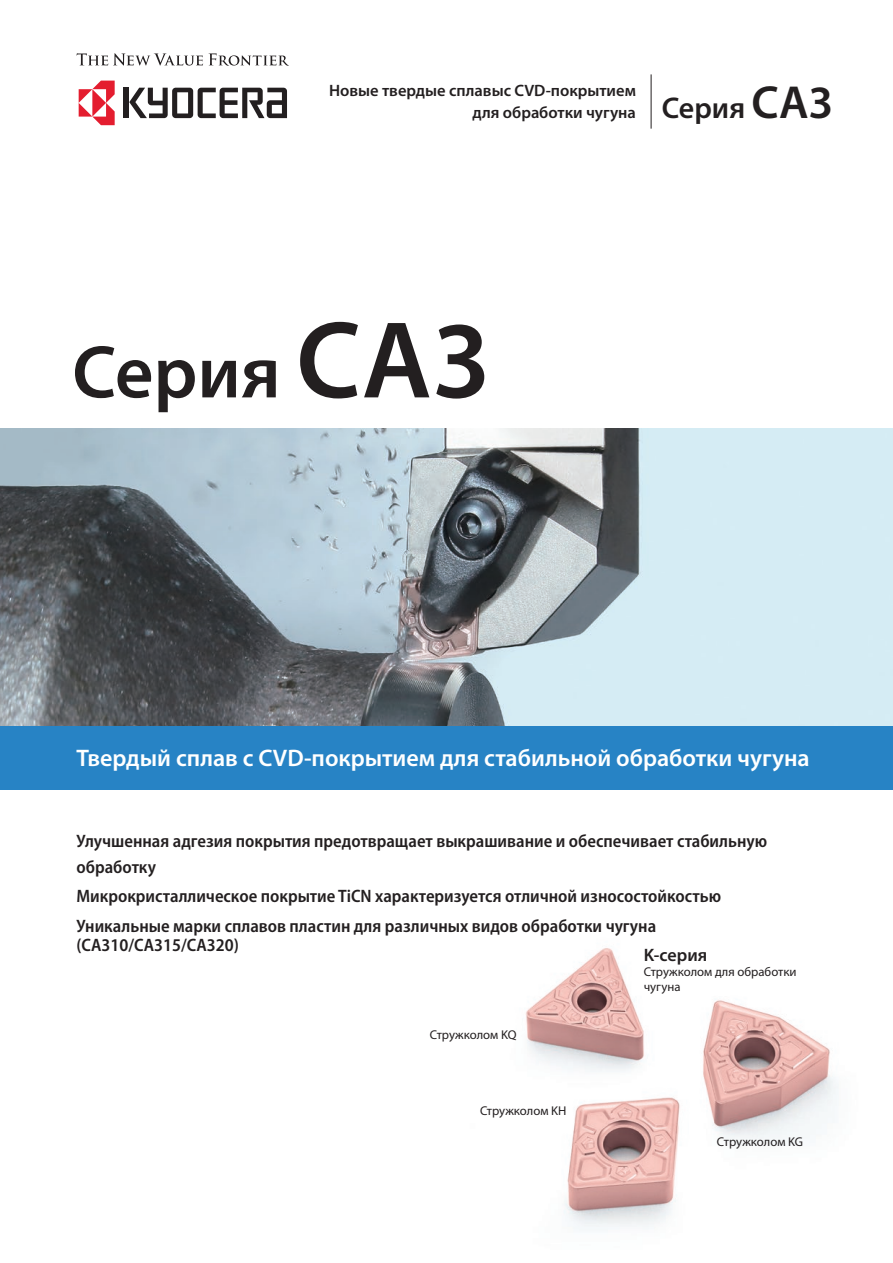
<style>
.page{position:relative;width:893px;height:1263px;background:#fff}
.page>*{position:absolute;margin:0;border:0;box-sizing:border-box;transform-origin:0 0}
.t1{font:600 75px "Myriad Pro";color:#231f20}
.t2{font:600 24px "Myriad Pro";color:#fff}
.t3{font:600 semi-condensed 18px/25.5px "Myriad Pro";color:#231f20}
.t4{font:600 18px "Myriad Pro";color:#231f20}
.t5{font:600 16.5px/22.5px "Myriad Pro";color:#231f20}
.t6{font:12.75px/15px "Myriad Pro";color:#231f20}
.s1{font-size:30px}
.s2{font-size:46.5px}
.s3{font-size:110.25px}
</style>
<div class="page">
<svg style="left:77px;top:53px;width:126px;height:13px"></svg>
<svg style="left:209px;top:53px;width:80px;height:13px"></svg>
<div style="left:124px;top:88px;width:5px;height:30px;background:#231f20"></div>
<svg style="left:129px;top:88px;width:158px;height:30px"></svg>
<svg style="left:79px;top:81px;width:36px;height:44px"></svg>
<img style="left:0;top:428px;width:893px;height:298px">
<div style="left:0;top:726px;width:893px;height:63px;background:#2783c5"></div>
<img style="left:525px;top:948px;width:313px;height:282px">
<hr style="left:651px;top:74px;width:1px;height:55px;background:#231f20">
<p class="t5" style="left:473px;top:78px;width:363px;text-indent:-143px">Новые твердые сплавыс CVD-покрытием<br>для обработки чугуна <span class="s1">Серия</span> <span class="s2">CA3</span></p>
<h1 class="t1" style="left:72px;top:324px;width:420px">Серия <span class="s3">CA3</span></h1>
<h2 class="t2" style="left:77px;top:742px;width:735px">Твердый сплав с CVD-покрытием для стабильной обработки чугуна</h2>
<p class="t3" style="left:77px;top:828px;width:692px">Улучшенная адгезия покрытия предотвращает выкрашивание и обеспечивает стабильную обработку</p>
<p class="t3" style="left:77px;top:881px;width:646px;line-height:29.7px">Микрокристаллическое покрытие TiCN характеризуется отличной износостойкостью<br>Уникальные марки сплавов пластин для различных видов обработки чугуна</p>
<p class="t3" style="left:77px;top:931px;width:164px">(CA310/CA315/CA320)</p>
<p class="t4" style="left:644px;top:943px;width:65px">K-серия</p>
<p class="t6" style="left:644px;top:964px;width:154px">Стружколом для обработки чугуна</p>
<p class="t6" style="left:430px;top:1027px;width:88px">Стружколом KQ</p>
<p class="t6" style="left:480px;top:1103px;width:88px">Стружколом KH</p>
<p class="t6" style="left:717px;top:1134px;width:88px">Стружколом KG</p>
</div>
